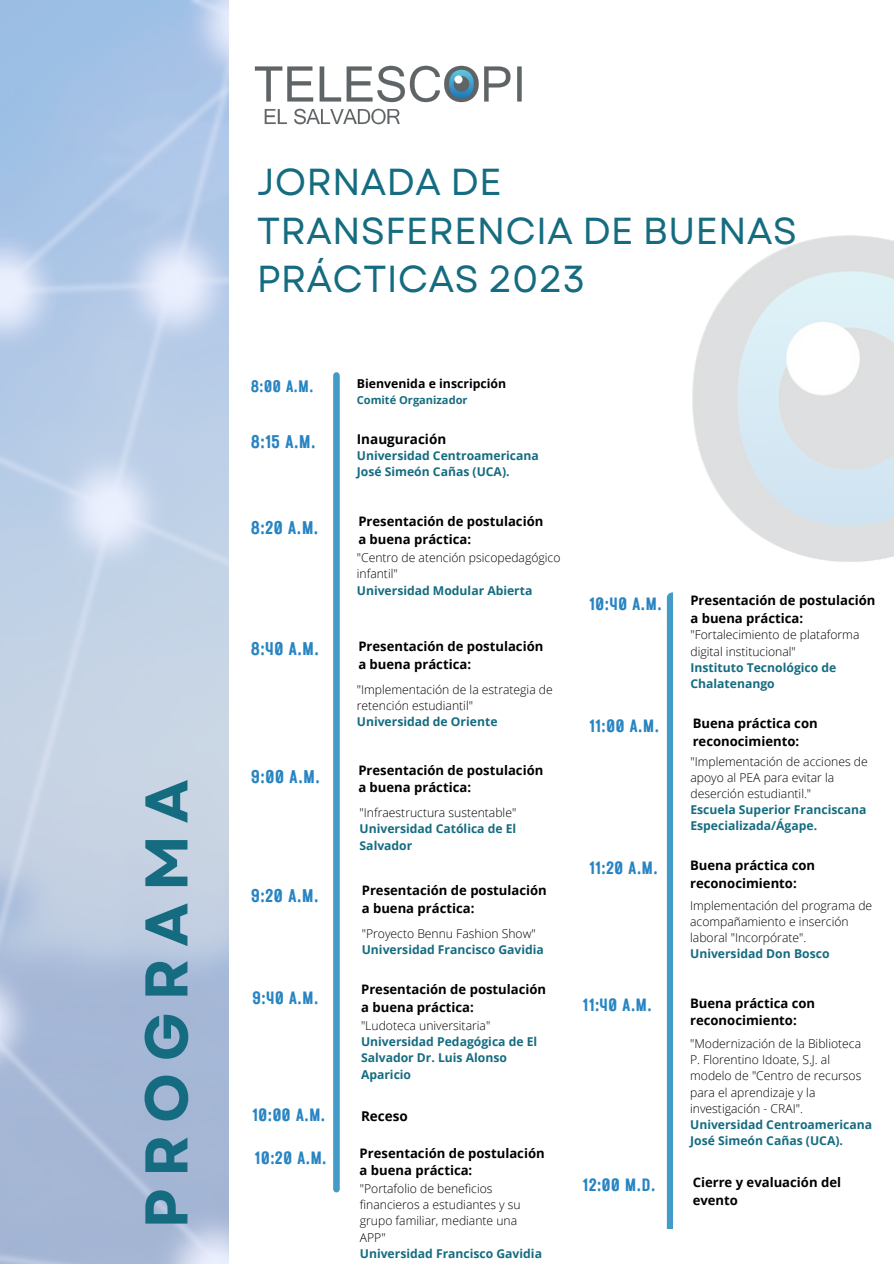
<style>
.page{position:relative;width:894px;height:1264px;background:#fff}
.page>*{position:absolute;margin:0;border:0;box-sizing:border-box;transform-origin:0 0}
.t1{font:700 60px "Garet";letter-spacing:.195em;color:#156c80}
.t2{font:37.5px/48.4px "Garet";color:#156c80}
.t3{font:18.3px "Rustic Printed";color:#2884c2}
.t4{font:17.85px "Rustic Printed";color:#2884c2}
.t5{font:16.65px "Rustic Printed";color:#2884c2}
.t6{font:700 13.5px "Open Sans";color:#000}
.t7{font:700 13.05px/17.7px "Open Sans";color:#000}
.t8{font:700 12.3px "Open Sans";color:#000}
.t9{font:300 12.15px/16.2px "Open Sans";color:#000}
.t10{font:700 12.15px/16.2px "Open Sans";color:#156c80}
.t11{font:700 11.1px "Open Sans";color:#156c80}
</style>
<div class="page">
<img style="left:254px;top:65px;width:268px;height:60px">
<div style="left:333px;top:372px;width:6px;height:820px;background:#439bc8;border-radius:3px"></div>
<svg style="left:666px;top:592px;width:6px;height:636px;background:#5ea9d0"></svg>
<img style="left:692px;top:235px;width:201px;height:327px">
<p class="t1" style="left:123px;top:1228px;width:450px;rotate:-90deg">PROGRAMA</p>
<p class="t2" style="left:257px;top:158px;width:541px">JORNADA DE<br>TRANSFERENCIA DE BUENAS<br>PRÁCTICAS 2023</p>
<p class="t5" style="left:251px;top:374px;width:64px">8:00 A.M.</p>
<p class="t8" style="left:357px;top:375px;width:151px">Bienvenida e inscripción</p>
<p class="t11" style="left:357px;top:392px;width:112px">Comité Organizador</p>
<p class="t3" style="left:251px;top:429px;width:67px">8:15 A.M.</p>
<p class="t6" style="left:357px;top:429px;width:91px">Inauguración</p>
<p class="t10" style="left:357px;top:447px;width:183px">Universidad Centroamericana<br>José Simeón Cañas (UCA).</p>
<p class="t3" style="left:251px;top:515px;width:69px">8:20 A.M.</p>
<p class="t7" style="left:358px;top:512px;width:186px">Presentación de postulación a buena práctica:</p>
<p class="t3" style="left:251px;top:636px;width:70px">8:40 A.M.</p>
<p class="t9" style="left:357px;top:549px;width:205px">"Centro de atención psicopedagógico infantil"</p>
<p class="t10" style="left:357px;top:582px;width:177px">Universidad Modular Abierta</p>
<p class="t7" style="left:358px;top:637px;width:186px">Presentación de postulación a buena práctica:</p>
<p class="t9" style="left:357px;top:681px;width:197px">"Implementación de la estrategia de retención estudiantil"</p>
<p class="t10" style="left:357px;top:713px;width:142px">Universidad de Oriente</p>
<p class="t4" style="left:589px;top:591px;width:74px">10:40 A.M.</p>
<p class="t4" style="left:589px;top:713px;width:72px">11:00 A.M.</p>
<p class="t7" style="left:690px;top:591px;width:186px">Presentación de postulación a buena práctica:</p>
<p class="t9" style="left:690px;top:626px;width:170px">"Fortalecimiento de plataforma digital institucional"</p>
<p class="t10" style="left:690px;top:659px;width:147px">Instituto Tecnológico de<br>Chalatenango</p>
<p class="t7" style="left:692px;top:714px;width:126px">Buena práctica con reconocimiento:</p>
<p class="t3" style="left:251px;top:764px;width:71px">9:00 A.M.</p>
<p class="t7" style="left:358px;top:760px;width:186px">Presentación de postulación a buena práctica:</p>
<p class="t9" style="left:359px;top:804px;width:158px">"Infraestructura sustentable"</p>
<p class="t10" style="left:359px;top:820px;width:158px">Universidad Católica de El<br>Salvador</p>
<p class="t9" style="left:690px;top:752px;width:179px">"Implementación de acciones de apoyo al PEA para evitar la deserción estudiantil."</p>
<p class="t10" style="left:690px;top:801px;width:177px">Escuela Superior Franciscana<br>Especializada/Ágape.</p>
<p class="t3" style="left:251px;top:883px;width:69px">9:20 A.M.</p>
<p class="t7" style="left:361px;top:881px;width:186px">Presentación de postulación a buena práctica:</p>
<p class="t9" style="left:361px;top:925px;width:175px">"Proyecto Bennu Fashion Show"</p>
<p class="t10" style="left:361px;top:941px;width:183px">Universidad Francisco Gavidia</p>
<p class="t4" style="left:252px;top:986px;width:68px">9:40 A.M.</p>
<p class="t7" style="left:361px;top:980px;width:186px">Presentación de postulación a buena práctica:</p>
<p class="t9" style="left:361px;top:1017px;width:131px">"Ludoteca universitaria"</p>
<p class="t10" style="left:361px;top:1033px;width:178px">Universidad Pedagógica de El<br>Salvador Dr. Luis Alonso<br>Aparicio</p>
<p class="t4" style="left:252px;top:1103px;width:75px">10:00 A.M.</p>
<p class="t6" style="left:361px;top:1106px;width:48px">Receso</p>
<p class="t4" style="left:254px;top:1145px;width:74px">10:20 A.M.</p>
<p class="t7" style="left:359px;top:1143px;width:186px">Presentación de postulación a buena práctica:</p>
<p class="t9" style="left:360px;top:1179px;width:162px">"Portafolio de beneficios financieros a estudiantes y su grupo familiar, mediante una<br>APP"</p>
<p class="t10" style="left:360px;top:1244px;width:184px">Universidad Francisco Gavidia</p>
<p class="t4" style="left:589px;top:855px;width:70px">11:20 A.M.</p>
<p class="t4" style="left:582px;top:993px;width:71px">11:40 A.M.</p>
<p class="t4" style="left:582px;top:1172px;width:74px">12:00 M.D.</p>
<p class="t7" style="left:690px;top:856px;width:126px">Buena práctica con reconocimiento:</p>
<p class="t9" style="left:690px;top:896px;width:184px">Implementación del programa de acompañamiento e inserción laboral "Incorpórate".</p>
<p class="t10" style="left:690px;top:945px;width:141px">Universidad Don Bosco</p>
<p class="t7" style="left:690px;top:993px;width:126px">Buena práctica con reconocimiento:</p>
<p class="t9" style="left:690px;top:1035px;width:173px">"Modernización de la Biblioteca<br>P. Florentino Idoate, S.J. al modelo de "Centro de recursos para el aprendizaje y la investigación - CRAI".</p>
<p class="t10" style="left:690px;top:1116px;width:183px">Universidad Centroamericana<br>José Simeón Cañas (UCA).</p>
<p class="t7" style="left:692px;top:1173px;width:150px">Cierre y evaluación del evento</p>
</div>
